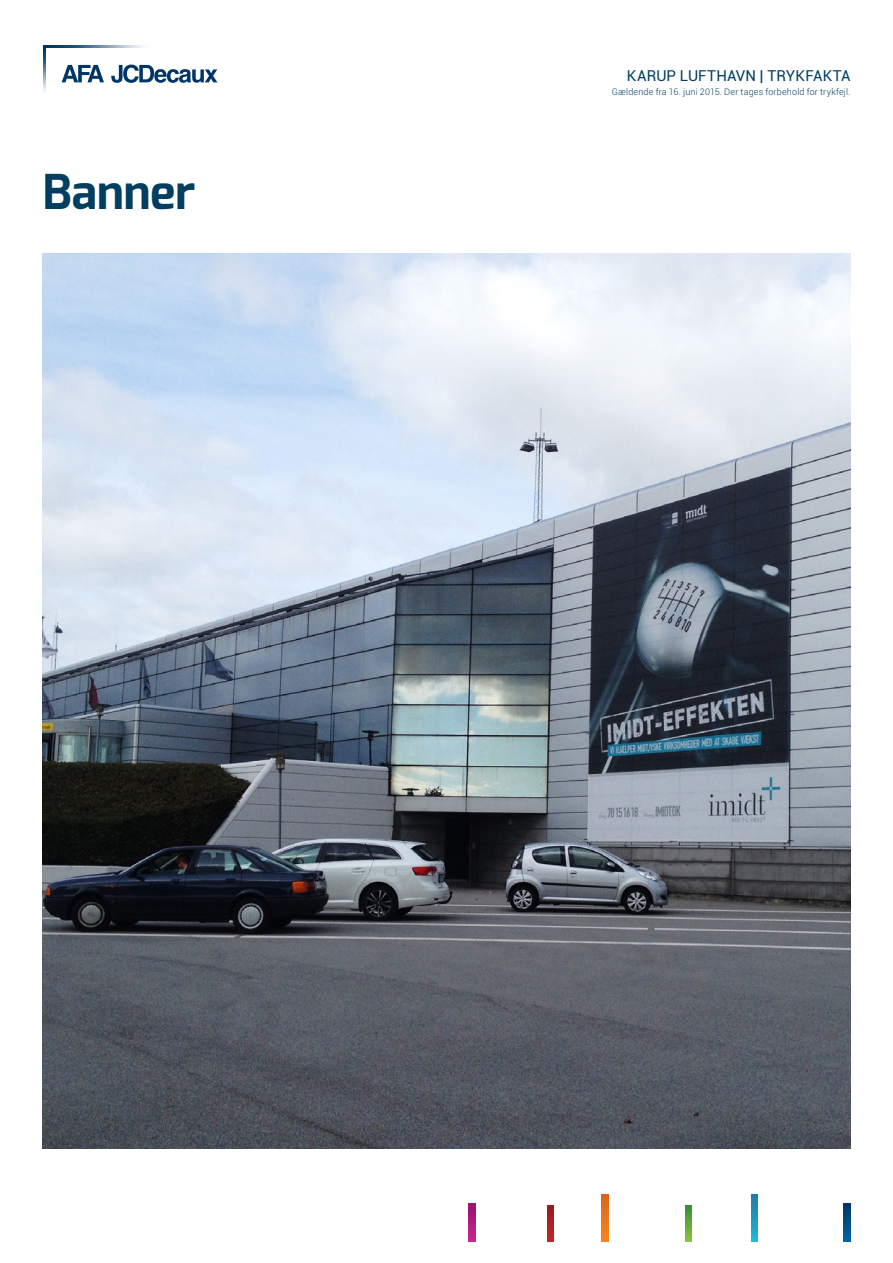
<style>
.page{position:relative;width:893px;height:1263px;background:#fff}
.page>*{position:absolute;margin:0;border:0;box-sizing:border-box;transform-origin:0 0}
.t1{font:700 48px "Exo";letter-spacing:.005em;color:#023e60}
.t2{font:15px "Roboto";letter-spacing:.015em;color:#023e60}
.t3{font:300 9px "Roboto";letter-spacing:.02em;color:#023e60}
</style>
<div class="page">
<svg style="left:469px;top:1204px;width:6px;height:37px"></svg>
<svg style="left:547px;top:1205px;width:7px;height:36px"></svg>
<svg style="left:602px;top:1195px;width:6px;height:46px"></svg>
<svg style="left:685px;top:1205px;width:7px;height:36px"></svg>
<svg style="left:751px;top:1195px;width:7px;height:46px"></svg>
<svg style="left:844px;top:1204px;width:6px;height:37px"></svg>
<svg style="left:62px;top:65px;width:42px;height:17px"></svg>
<svg style="left:111px;top:65px;width:106px;height:18px"></svg>
<svg style="left:46px;top:45px;width:97px;height:2px"></svg>
<svg style="left:44px;top:45px;width:2px;height:46px"></svg>
<img style="left:43px;top:253px;width:807px;height:895px">
<h1 class="t1" style="left:43px;top:160px;width:154px">Banner</h1>
<h2 class="t2" style="left:627px;top:65px;width:225px">KARUP LUFTHAVN | TRYKFAKTA</h2>
<p class="t3" style="left:612px;top:85px;width:240px">Gældende fra 16. juni 2015. Der tages forbehold for trykfejl.</p>
</div>
